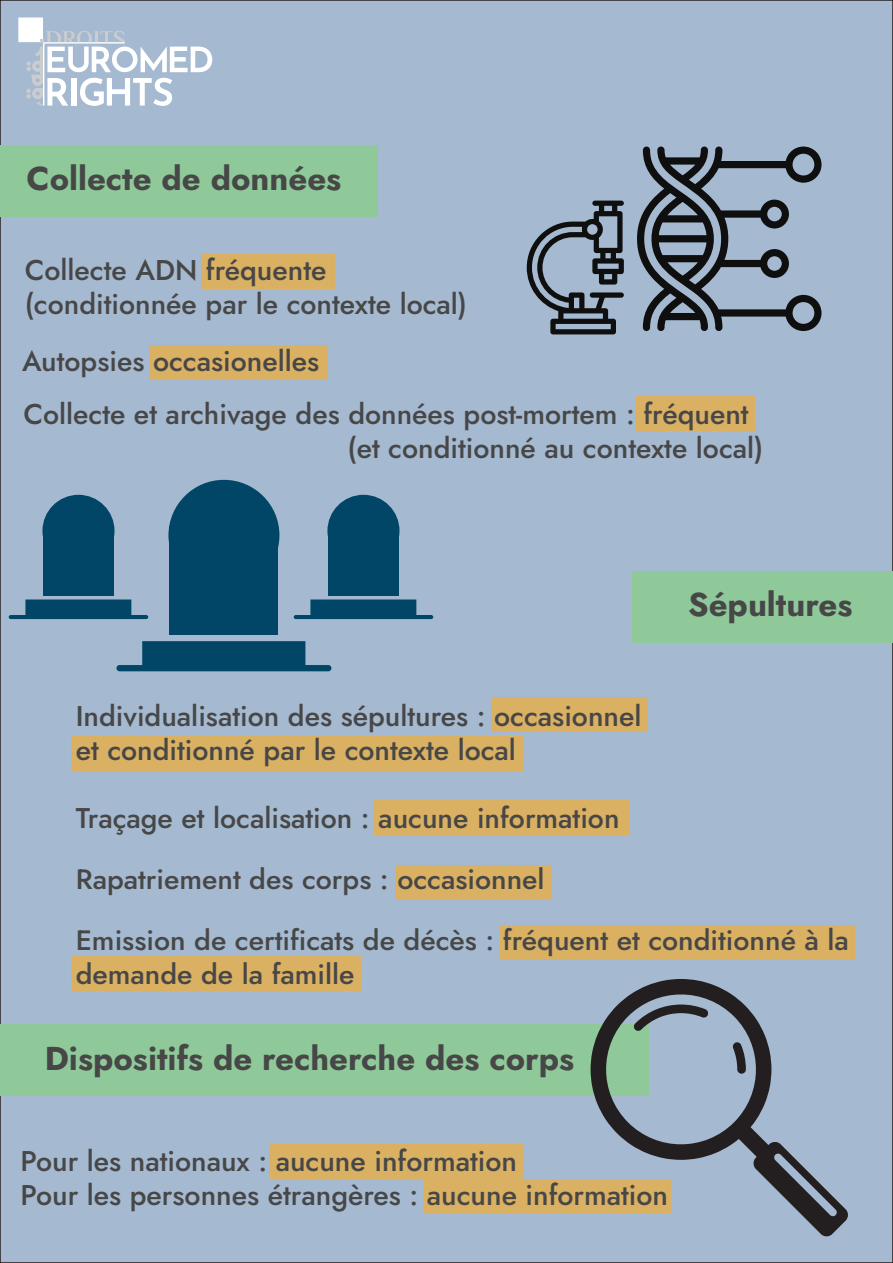
<style>
.page{position:relative;width:893px;height:1263px;background:#a5b9d0}
.page>*{position:absolute;margin:0;border:0;box-sizing:border-box;transform-origin:0 0}
.t1{font:33px "Jost";color:#474747}
.t2{font:500 28.5px/34.2px "Jost";color:#474747}
.t3{font:500 27.9px/33.6px "Jost";color:#474747}
.s1{font-size:28.5px}
</style>
<div class="page">
<div style="left:116px;top:665px;width:215px;height:6px;background:#014567;border-radius:3px"></div>
<div style="left:169px;top:526px;width:109px;height:109px;background:#014567"></div>
<div style="left:168px;top:480px;width:111px;height:111px;background:#014567;border-radius:50%"></div>
<svg style="left:637px;top:147px;width:184px;height:184px"></svg>
<div style="left:0;top:145px;width:377px;height:72px;background:#8fc99a"></div>
<svg style="left:527px;top:201px;width:97px;height:133px"></svg>
<div style="left:201px;top:254px;width:134px;height:35px;background:#dab063"></div>
<div style="left:149px;top:345px;width:178px;height:35px;background:#dab063"></div>
<div style="left:632px;top:571px;width:261px;height:71px;background:#8fc99a"></div>
<hr style="left:294px;top:615px;width:139px;height:4px;background:#014567;border-radius:2px">
<div style="left:328px;top:525px;width:71px;height:71px;background:#014567"></div>
<div style="left:327px;top:495px;width:72px;height:72px;background:#014567;border-radius:50%"></div>
<hr style="left:9px;top:615px;width:139px;height:4px;background:#014567;border-radius:2px">
<div style="left:43px;top:525px;width:71px;height:71px;background:#014567"></div>
<div style="left:42px;top:495px;width:72px;height:72px;background:#014567;border-radius:50%"></div>
<div style="left:491px;top:697px;width:157px;height:35px;background:#dab063"></div>
<div style="left:500px;top:925px;width:355px;height:34px;background:#dab063"></div>
<div style="left:0;top:1024px;width:648px;height:72px;background:#8fc99a"></div>
<div style="left:269px;top:1144px;width:255px;height:35px;background:#dab063"></div>
<div style="left:423px;top:1179px;width:248px;height:35px;background:#dab063"></div>
<svg style="left:591px;top:979px;width:257px;height:258px"></svg>
<svg style="left:18px;top:17px;width:194px;height:89px"></svg>
<div style="left:636px;top:396px;width:119px;height:35px;background:#dab063"></div>
<div style="left:395px;top:865px;width:156px;height:34px;background:#dab063"></div>
<div style="left:72px;top:736px;width:452px;height:35px;background:#dab063"></div>
<div style="left:373px;top:800px;width:256px;height:35px;background:#dab063"></div>
<div style="left:72px;top:957px;width:290px;height:34px;background:#dab063"></div>
<p class="t1" style="left:27px;top:156px;width:316px">Collecte de données</p>
<p class="t2" style="left:25px;top:253px;width:444px">Collecte ADN fréquente (conditionnée par le contexte local)</p>
<p class="t2" style="left:22px;top:344px;width:299px">Autopsies occasionelles</p>
<p class="t2" style="left:347px;top:397px;width:417px;text-indent:-324px">Collecte et archivage des données post-mortem : fréquent (et conditionné au contexte local)</p>
<p class="t2" style="left:76px;top:699px;width:567px">Individualisation des sépultures : occasionnel et conditionné par le contexte local</p>
<p class="t2" style="left:76px;top:801px;width:545px">Traçage et localisation : aucune information</p>
<p class="t3" style="left:76px;top:863px;width:470px">Rapatriement des corps : occasionnel</p>
<p class="t1" style="left:688px;top:582px;width:166px">Sépultures</p>
<p class="t3" style="left:76px;top:924px;width:775px">Emission de certificats de décès : fréquent et conditionné <span class="s1">à la </span>demande de la famille</p>
<p class="t1" style="left:45px;top:1036px;width:531px">Dispositifs de recherche des corps</p>
<p class="t2" style="left:20px;top:1144px;width:649px">Pour les nationaux : aucune information<br>Pour les personnes étrangères : aucune information</p>
</div>
